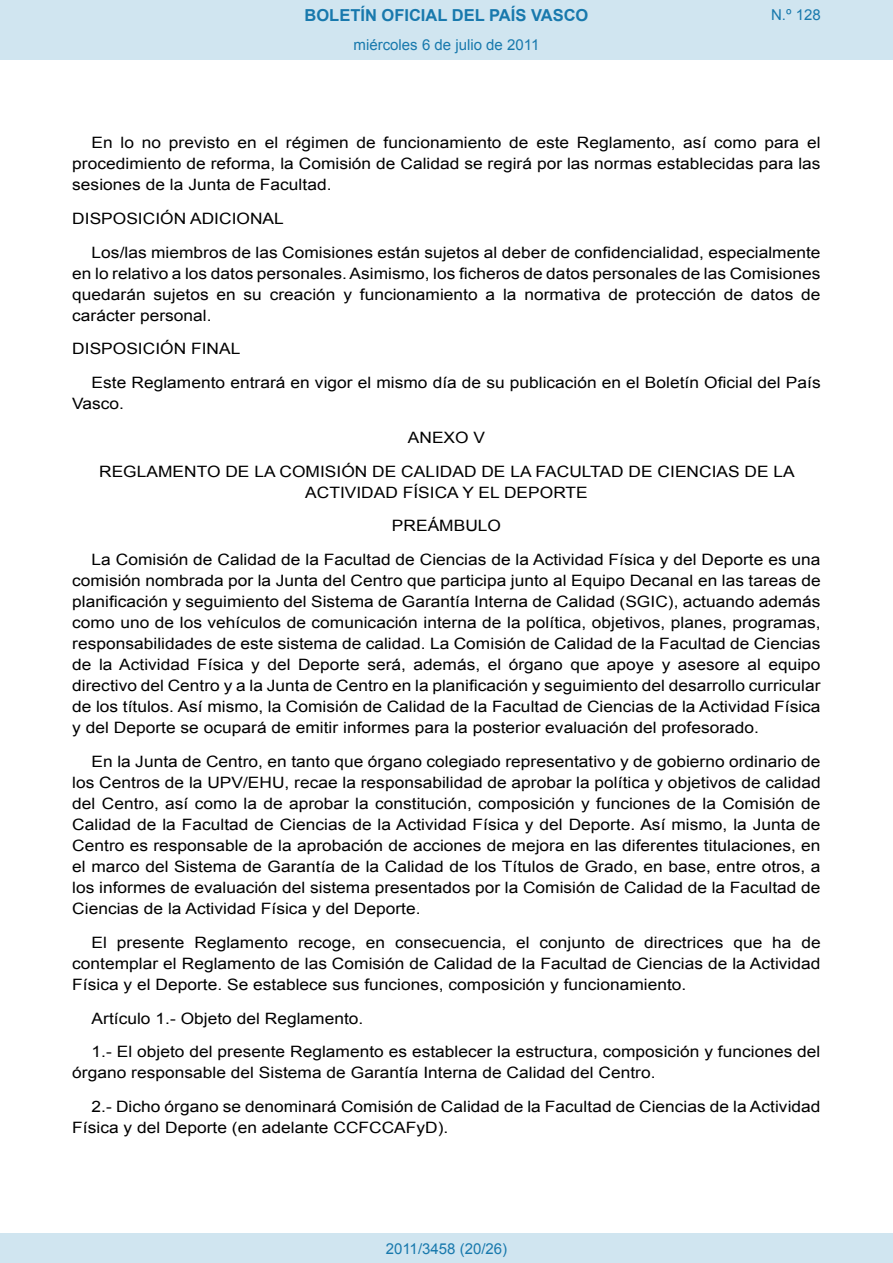
<style>
.page{position:relative;width:893px;height:1263px;background:#fff}
.page>*{position:absolute;margin:0;border:0;box-sizing:border-box;transform-origin:0 0}
.t1{font:700 16.5px "Arial";color:#1879ad}
.BOPVDetalle{font:15.6px/21px "Arial";color:#000;text-align:justify;scale:1.11 1}
.BOPVClave{font:15.6px/21px "Arial";color:#000;text-align:center;scale:1.11 1}
.BOPVDisposicion{font:15.6px "Arial";color:#000;scale:1.11 1}
.Paginacion_Centro{font:15px "Arial";color:#1879ad}
</style>
<div class="page">
<div style="left:0;top:0;width:893px;height:60px;background:#d0e5f0"></div>
<div style="left:0;top:1233px;width:893px;height:30px;background:#d0e5f0"></div>
<p class="t1" style="left:305px;top:4px;width:285px">BOLETÍN OFICIAL DEL PAÍS VASCO</p>
<p class="Paginacion_Centro" style="left:354px;top:35px;width:187px">miércoles 6 de julio de 2011</p>
<p class="Paginacion_Centro" style="left:771px;top:5px;width:51px">N.º 128</p>
<p class="BOPVDetalle" style="left:72px;top:132px;width:676px;text-indent:19px">En lo no previsto en el régimen de funcionamiento de este Reglamento, así como para el procedimiento de reforma, la Comisión de Calidad se regirá por las normas establecidas para las sesiones de la Junta de Facultad.</p>
<p class="BOPVDisposicion" style="left:72px;top:208px;width:192px">DISPOSICIÓN ADICIONAL</p>
<p class="BOPVDetalle" style="left:72px;top:242px;width:676px;text-indent:19px">Los/las miembros de las Comisiones están sujetos al deber de confidencialidad, especialmente en lo relativo a los datos personales. Asimismo, los ficheros de datos personales de las Comisiones quedarán sujetos en su creación y funcionamiento a la normativa de protección de datos de carácter personal.</p>
<p class="BOPVDisposicion" style="left:72px;top:339px;width:153px">DISPOSICIÓN FINAL</p>
<p class="BOPVDetalle" style="left:72px;top:372px;width:676px;text-indent:19px">Este Reglamento entrará en vigor el mismo día de su publicación en el Boletín Oficial del País<br>Vasco.</p>
<p class="BOPVClave" style="left:408px;top:427px;width:71px">ANEXO V</p>
<p class="BOPVClave" style="left:99px;top:461px;width:628px">REGLAMENTO DE LA COMISIÓN DE CALIDAD DE LA FACULTAD DE CIENCIAS DE LA<br>ACTIVIDAD FÍSICA Y EL DEPORTE</p>
<p class="BOPVClave" style="left:392px;top:516px;width:100px">PREÁMBULO</p>
<p class="BOPVDetalle" style="left:72px;top:549px;width:676px;text-indent:19px">La Comisión de Calidad de la Facultad de Ciencias de la Actividad Física y del Deporte es una comisión nombrada por la Junta del Centro que participa junto al Equipo Decanal en las tareas de planificación y seguimiento del Sistema de Garantía Interna de Calidad (SGIC), actuando además como uno de los vehículos de comunicación interna de la política, objetivos, planes, programas, responsabilidades de este sistema de calidad. La Comisión de Calidad de la Facultad de Ciencias de la Actividad Física y del Deporte será, además, el órgano que apoye y asesore al equipo directivo del Centro y a la Junta de Centro en la planificación y seguimiento del desarrollo curricular de los títulos. Así mismo, la Comisión de Calidad de la Facultad de Ciencias de la Actividad Física y del Deporte se ocupará de emitir informes para la posterior evaluación del profesorado.</p>
<p class="BOPVDetalle" style="left:72px;top:751px;width:676px;text-indent:19px">En la Junta de Centro, en tanto que órgano colegiado representativo y de gobierno ordinario de los Centros de la UPV/EHU, recae la responsabilidad de aprobar la política y objetivos de calidad del Centro, así como la de aprobar la constitución, composición y funciones de la Comisión de Calidad de la Facultad de Ciencias de la Actividad Física y del Deporte. Así mismo, la Junta de Centro es responsable de la aprobación de acciones de mejora en las diferentes titulaciones, en el marco del Sistema de Garantía de la Calidad de los Títulos de Grado, en base, entre otros, a los informes de evaluación del sistema presentados por la Comisión de Calidad de la Facultad de Ciencias de la Actividad Física y del Deporte.</p>
<p class="BOPVDetalle" style="left:72px;top:932px;width:676px;text-indent:19px">El presente Reglamento recoge, en consecuencia, el conjunto de directrices que ha de contemplar el Reglamento de las Comisión de Calidad de la Facultad de Ciencias de la Actividad Física y el Deporte. Se establece sus funciones, composición y funcionamiento.</p>
<p class="BOPVDetalle" style="left:92px;top:1008px;width:246px">Artículo 1.- Objeto del Reglamento.</p>
<p class="BOPVDetalle" style="left:72px;top:1041px;width:675px;text-indent:19px">1.- El objeto del presente Reglamento es establecer la estructura, composición y funciones del órgano responsable del Sistema de Garantía Interna de Calidad del Centro.</p>
<p class="BOPVDetalle" style="left:72px;top:1096px;width:676px;text-indent:19px">2.- Dicho órgano se denominará Comisión de Calidad de la Facultad de Ciencias de la Actividad<br>Física y del Deporte (en adelante CCFCCAFyD).</p>
<p class="Paginacion_Centro" style="left:386px;top:1238px;width:123px">2011/3458 (20/26)</p>
</div>
